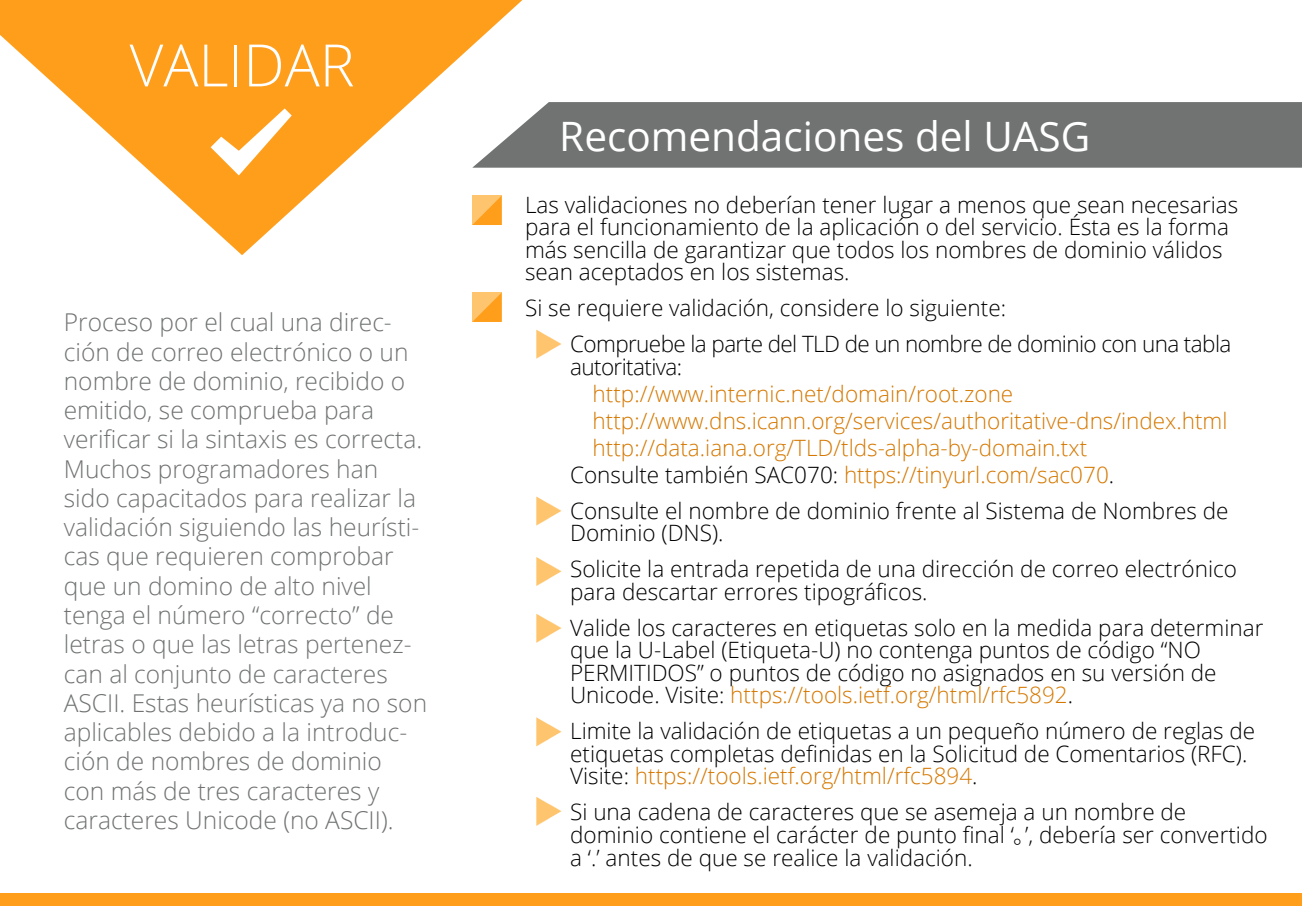
<style>
.page{position:relative;width:1302px;height:906px;background:#fff}
.page>*{position:absolute;margin:0;border:0;box-sizing:border-box;transform-origin:0 0}
.t1{font:300 58.5px "Open Sans";color:#fff}
.t2{font:40.5px "Open Sans";color:#fff}
.t3{font:300 24.53px/29.2px "Open Sans";color:#707372}
.t4{font:300 22.5px/22.5px "Open Sans";color:#000}
.t5{font:300 22.5px "Open Sans";color:#d57800}
.t6{font:300 22.5px/36px "Open Sans";letter-spacing:-.025em;color:#000}
.s1{color:#000}
.s2{color:#d57800}
.s3{font-family:"Koz Go Pr 6 N";font-weight:400}
</style>
<div class="page">
<svg style="left:0;top:0;width:522px;height:255px;fill:#ff9e1b"></svg>
<svg style="left:210px;top:108px;width:82px;height:67px"></svg>
<div style="left:0;top:893px;width:1301px;height:13px;background:#ff9e1b"></div>
<svg style="left:472px;top:102px;width:829px;height:66px;background:#777a79"></svg>
<svg style="left:472px;top:196px;width:29px;height:29px"></svg>
<svg style="left:472px;top:292px;width:29px;height:30px"></svg>
<svg style="left:536px;top:330px;width:25px;height:28px"></svg>
<svg style="left:536px;top:797px;width:25px;height:28px"></svg>
<svg style="left:536px;top:717px;width:25px;height:29px"></svg>
<svg style="left:536px;top:496px;width:25px;height:29px"></svg>
<svg style="left:536px;top:557px;width:25px;height:29px"></svg>
<svg style="left:536px;top:613px;width:25px;height:29px"></svg>
<h1 class="t1" style="left:129px;top:25px;width:226px">VALIDAR</h1>
<p class="t3" style="left:64px;top:307px;width:365px">Proceso por el cual una direc&shy;ción de correo electrónico o un nombre de dominio, recibido o emitido, se comprueba para verificar si la sintaxis es correcta.<br>Muchos programadores han sido capacitados para realizar la validación siguiendo las heurísti&shy;cas que requieren comprobar que un domino de alto nivel tenga el número “correcto” de letras o que las letras pertenez&shy;can al conjunto de caracteres<br>ASCII. Estas heurísticas ya no son aplicables debido a la introduc&shy;ción de nombres de dominio con más de tres caracteres y caracteres Unicode (no ASCII).</p>
<h2 class="t2" style="left:559px;top:109px;width:532px">Recomendaciones del UASG</h2>
<p class="t4" style="left:525px;top:193px;width:714px">Las validaciones no deberían tener lugar a menos que sean necesarias para el funcionamiento de la aplicación o del servicio. Ésta es la forma más sencilla de garantizar que todos los nombres de dominio válidos sean aceptados en los sistemas.</p>
<p class="t6" style="left:570px;top:289px;width:662px;text-indent:-45px">Si se requiere validación, considere lo siguiente:<br>Compruebe la parte del TLD de un nombre de dominio con una tabla</p>
<p class="t6" style="left:570px;top:348px;width:114px">autoritativa:</p>
<p class="t5" style="left:592px;top:378px;width:422px">http://www.internic.net/domain/root.zone</p>
<p class="t5" style="left:592px;top:405px;width:636px">http://www.dns.icann.org/services/authoritative-dns/index.html</p>
<p class="t5" style="left:592px;top:432px;width:496px">http://data.iana.org/TLD/tlds-alpha-by-domain.txt</p>
<p class="t5" style="left:570px;top:459px;width:545px"><span class="s1">Consulte también SAC070:</span> https://tinyurl.com/sac070<span class="s1">.</span></p>
<p class="t4" style="left:570px;top:499px;width:660px">Consulte el nombre de dominio frente al Sistema de Nombres de<br>Dominio (DNS).</p>
<p class="t4" style="left:570px;top:557px;width:668px">Solicite la entrada repetida de una dirección de correo electrónico para descartar errores tipográficos.</p>
<p class="t4" style="left:570px;top:616px;width:694px">Valide los caracteres en etiquetas solo en la medida para determinar que la U-Label (Etiqueta-U) no contenga puntos de código “NO PERMITIDOS” o puntos de código no asignados en su versión de Unicode. Visite: <span class="s2">https://tools.ietf.org/html/rfc5892</span>.</p>
<p class="t4" style="left:570px;top:719px;width:686px">Limite la validación de etiquetas a un pequeño número de reglas de etiquetas completas definidas en la Solicitud de Comentarios (RFC).<br>Visite: <span class="s2">https://tools.ietf.org/html/rfc5894</span>.</p>
<p class="t4" style="left:570px;top:800px;width:699px">Si una cadena de caracteres que se asemeja a un nombre de dominio contiene el carácter de punto final ‘<span class="s3">。</span>’, debería ser convertido a ‘.’ antes de que se realice la validación.</p>
</div>
